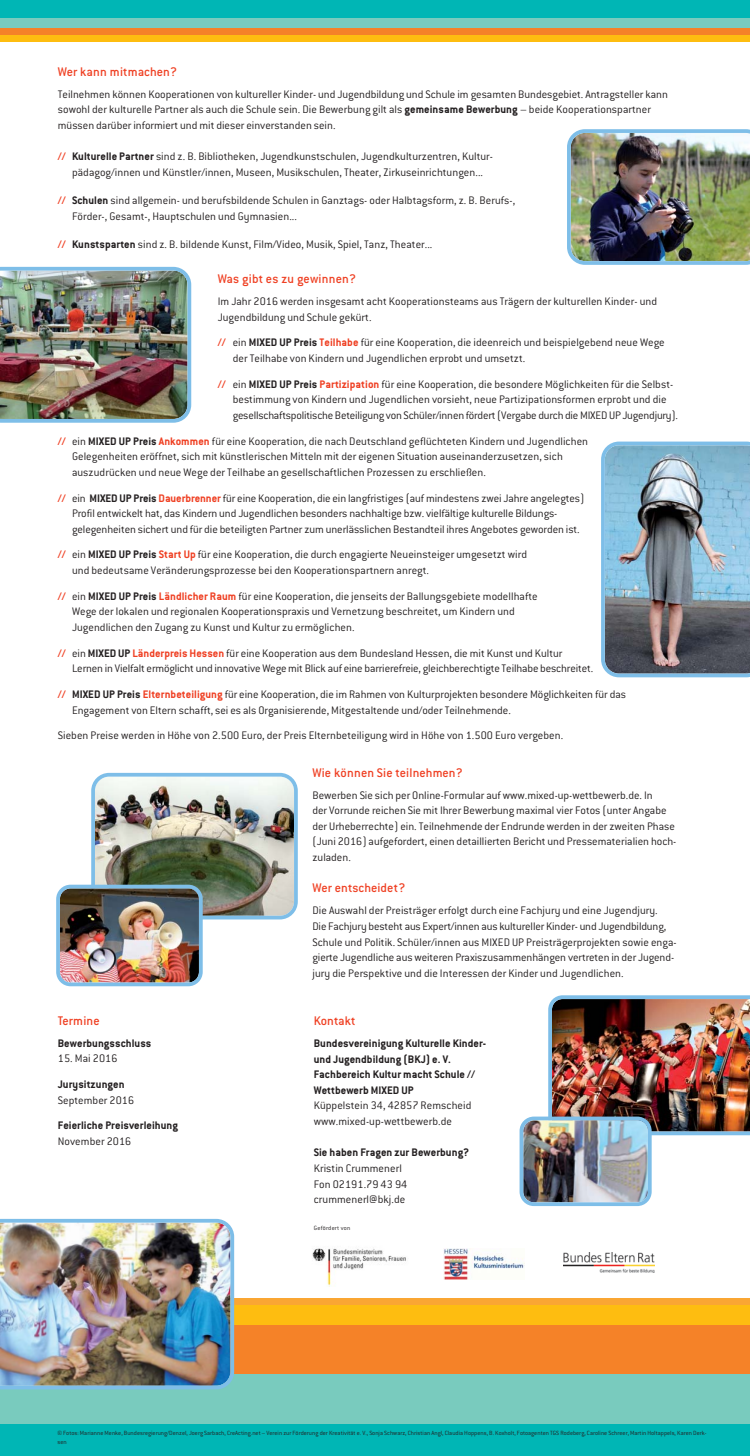
<style>
.page{position:relative;width:750px;height:1456px;background:#fff}
.page>*{position:absolute;margin:0;border:0;box-sizing:border-box;transform-origin:0 0}
.t1{font:500 13.75px "Conduit ITC";letter-spacing:.005em;color:#ef4023}
.t2{font:300 12px/15.6px "ITC Conduit LTCE";letter-spacing:.005em;color:#231f20}
.t3{font:700 12px/15.6px "ITC Conduit LTCE";letter-spacing:.005em;color:#231f20}
.t4{font:300 6.62px/8.8px "ITC Conduit LTCE";letter-spacing:.005em;color:#231f20}
.t5{font:300 6.62px "ITC Conduit LTCE";letter-spacing:.035em;color:#231f20}
.s1{font-weight:700}
.s2{font-weight:700;color:#ef4023}
</style>
<div class="page">
<div style="left:5px;top:1298px;width:745px;height:157px;background:#faa633"></div>
<div style="left:5px;top:1305px;width:745px;height:150px;background:#febd10"></div>
<div style="left:5px;top:1325px;width:745px;height:130px;background:#f58228"></div>
<div style="left:0;top:1399px;width:750px;height:56px;background:#00b6b5"></div>
<div style="left:0;top:1373px;width:750px;height:50px;background:#79cbbe"></div>
<img style="left:0;top:1218px;width:234px;height:171px">
<div style="left:0;top:0;width:750px;height:33px;background:#00b6b5"></div>
<div style="left:0;top:18px;width:750px;height:22px;background:#79cbbe"></div>
<div style="left:0;top:28px;width:750px;height:9px;background:#f58228"></div>
<div style="left:0;top:35px;width:750px;height:7px;background:#febd10"></div>
<img style="left:0;top:267px;width:191px;height:156px">
<img style="left:601px;top:441px;width:149px;height:236px">
<img style="left:312px;top:1248px;width:94px;height:38px">
<img style="left:443px;top:1248px;width:81px;height:31px">
<img style="left:567px;top:129px;width:183px;height:136px">
<img style="left:519px;top:995px;width:231px;height:211px">
<img style="left:56px;top:773px;width:242px;height:213px">
<img style="left:563px;top:1252px;width:91px;height:20px">
<p class="t1" style="left:58px;top:67px;width:121px">Wer kann mitmachen?</p>
<p class="t2" style="left:58px;top:87px;width:611px">Teilnehmen können Kooperationen von kultureller Kinder- und Jugendbildung und Schule im gesamten Bundesgebiet. Antragsteller kann sowohl der kulturelle Partner als auch die Schule sein. Die Bewerbung gilt als <span class="s1">gemeinsame Bewerbung</span> – beide Kooperationspartner müssen darüber informiert und mit dieser einverstanden sein.</p>
<p class="t2" style="left:58px;top:150px;width:437px;text-align:center"><span class="s2">//</span> <span class="s1">Kulturelle Partner</span> sind z. B. Bibliotheken, Jugendkunstschulen, Jugendkulturzentren, Kultur&shy;pädagog/innen und Künstler/innen, Museen, Musikschulen, Theater, Zirkuseinrichtungen...</p>
<p class="t2" style="left:72px;top:194px;width:445px;text-indent:-14px"><span class="s2">//</span> <span class="s1">Schulen</span> sind allgemein- und berufsbildende Schulen in Ganztags- oder Halbtagsform, z. B. Berufs-,<br>Förder-, Gesamt-, Hauptschulen und Gymnasien...</p>
<p class="t2" style="left:58px;top:237px;width:376px"><span class="s2">//</span> <span class="s1">Kunstsparten</span> sind z. B. bildende Kunst, Film/Video, Musik, Spiel, Tanz, Theater...</p>
<p class="t1" style="left:218px;top:275px;width:140px">Was gibt es zu gewinnen?</p>
<p class="t2" style="left:218px;top:295px;width:441px">Im Jahr 2016 werden insgesamt acht Kooperationsteams aus Trägern der kulturellen Kinder- und<br>Jugendbildung und Schule gekürt.</p>
<p class="t2" style="left:233px;top:336px;width:433px;text-indent:-15px"><span class="s2">//</span> ein <span class="s1">MIXED UP Preis</span> <span class="s2">Teilhabe</span> für eine Kooperation, die ideenreich und beispielgebend neue Wege der Teilhabe von Kindern und Jugendlichen erprobt und umsetzt.</p>
<p class="t2" style="left:233px;top:377px;width:447px;text-indent:-15px"><span class="s2">//</span> ein <span class="s1">MIXED UP Preis</span> <span class="s2">Partizipation</span> für eine Kooperation, die besondere Möglichkeiten für die Selbst&shy;bestimmung von Kindern und Jugendlichen vorsieht, neue Partizipationsformen erprobt und die gesellschaftspolitische Beteiligung von Schüler/innen fördert (Vergabe durch die MIXED UP Jugendjury).</p>
<p class="t2" style="left:72px;top:434px;width:517px;text-indent:-14px"><span class="s2">//</span> ein <span class="s1">MIXED UP Preis</span> <span class="s2">Ankommen</span> für eine Kooperation, die nach Deutschland geflüchteten Kindern und Jugendlichen<br>Gelegenheiten eröffnet, sich mit künstlerischen Mitteln mit der eigenen Situation auseinanderzusetzen, sich auszudrücken und neue Wege der Teilhabe an gesellschaftlichen Prozessen zu erschließen.</p>
<p class="t2" style="left:72px;top:491px;width:514px;text-indent:-14px"><span class="s2">//</span> ein <span class="s1">MIXED UP Preis</span> <span class="s2">Dauerbrenner</span> für eine Kooperation, die ein langfristiges (auf mindestens zwei Jahre angelegtes)<br>Profil entwickelt hat, das Kindern und Jugendlichen besonders nachhaltige bzw. vielfältige kulturelle Bildungs&shy;gelegenheiten sichert und für die beteiligten Partner zum unerlässlichen Bestandteil ihres Angebotes geworden ist.</p>
<p class="t2" style="left:72px;top:548px;width:456px;text-indent:-14px"><span class="s2">//</span> ein <span class="s1">MIXED UP Preis</span> <span class="s2">Start Up</span> für eine Kooperation, die durch engagierte Neueinsteiger umgesetzt wird und bedeutsame Veränderungsprozesse bei den Kooperationspartnern anregt.</p>
<p class="t2" style="left:72px;top:589px;width:467px;text-indent:-14px"><span class="s2">//</span> ein <span class="s1">MIXED UP Preis</span> <span class="s2">Ländlicher Raum</span> für eine Kooperation, die jenseits der Ballungsgebiete modellhafte<br>Wege der lokalen und regionalen Kooperationspraxis und Vernetzung beschreitet, um Kindern und<br>Jugendlichen den Zugang zu Kunst und Kultur zu ermöglichen.</p>
<p class="t2" style="left:72px;top:646px;width:523px;text-indent:-14px"><span class="s2">//</span> ein <span class="s1">MIXED UP</span> <span class="s2">Länderpreis Hessen</span> für eine Kooperation aus dem Bundesland Hessen, die mit Kunst und Kultur<br>Lernen in Vielfalt ermöglicht und innovative Wege mit Blick auf eine barrierefreie, gleichberechtigte Teilhabe beschreitet.</p>
<p class="t2" style="left:72px;top:687px;width:555px;text-indent:-14px"><span class="s2">//</span> <span class="s1">MIXED UP Preis</span> <span class="s2">Elternbeteiligung</span> für eine Kooperation, die im Rahmen von Kultur projekten besondere Möglichkeiten für das<br>Engagement von Eltern schafft, sei es als Organisierende, Mitgestaltende und/oder Teilnehmende.</p>
<p class="t2" style="left:58px;top:729px;width:507px">Sieben Preise werden in Höhe von 2.500 Euro, der Preis Elternbeteiligung wird in Höhe von 1.500 Euro vergeben.</p>
<p class="t1" style="left:312px;top:768px;width:152px">Wie können Sie teilnehmen?</p>
<p class="t2" style="left:312px;top:788px;width:365px">Bewerben Sie sich per Online-Formular auf www.mixed-up-wettbewerb.de. In<br>der Vorrunde reichen Sie mit Ihrer Bewerbung maximal vier Fotos (unter Angabe der Urheberrechte) ein. Teilnehmende der Endrunde werden in der zweiten Phase (Juni 2016) aufgefordert, einen detaillierten Bericht und Pressematerialien hoch&shy;zuladen.</p>
<p class="t1" style="left:312px;top:883px;width:94px">Wer entscheidet?</p>
<p class="t2" style="left:312px;top:904px;width:366px">Die Auswahl der Preisträger erfolgt durch eine Fachjury und eine Jugendjury.<br>Die Fachjury besteht aus Expert/innen aus kultureller Kinder- und Jugendbildung, Schule und Politik. Schüler/innen aus MIXED UP Preisträgerprojekten sowie enga&shy;gierte Jugendliche aus weiteren Praxiszusammenhängen vertreten in der Jugend&shy;jury die Perspektive und die Interessen der Kinder und Jugendlichen.</p>
<p class="t1" style="left:58px;top:1016px;width:43px">Termine</p>
<p class="t3" style="left:58px;top:1036px;width:95px">Bewerbungsschluss</p>
<p class="t2" style="left:58px;top:1052px;width:61px">15. Mai 2016</p>
<p class="t3" style="left:58px;top:1077px;width:68px">Jurysitzungen</p>
<p class="t2" style="left:58px;top:1093px;width:78px">September 2016</p>
<p class="t3" style="left:58px;top:1119px;width:122px">Feierliche Preisverleihung</p>
<p class="t2" style="left:58px;top:1134px;width:75px">November 2016</p>
<p class="t1" style="left:314px;top:1016px;width:43px">Kontakt</p>
<p class="t3" style="left:314px;top:1036px;width:174px">Bundesvereinigung Kulturelle Kinder&shy;und Jugendbildung (BKJ) e. V.<br>Fachbereich Kultur macht Schule //<br>Wettbewerb MIXED UP</p>
<p class="t2" style="left:314px;top:1099px;width:159px">Küppelstein 34, 42857 Remscheid www.mixed-up-wettbewerb.de</p>
<p class="t3" style="left:314px;top:1146px;width:157px">Sie haben Fragen zur Bewerbung?</p>
<p class="t2" style="left:314px;top:1161px;width:95px">Kristin Crummenerl<br>Fon 02191.79 43 94 crummenerl@bkj.de</p>
<p class="t5" style="left:314px;top:1225px;width:38px">Gefördert von</p>
<p class="t4" style="left:57px;top:1429px;width:650px">© Fotos: Marianne Menke, Bundesregierung/Denzel, Joerg Sarbach, CreActing.net – Verein zur Förderung der Kreativität e. V., Sonja Schwarz, Christian Angl, Claudia Hoppens, B. Koxholt, Fotoagenten TGS Rodeberg, Caroline Schreer, Martin Holtappels, Karen Derk&shy;sen</p>
</div>
